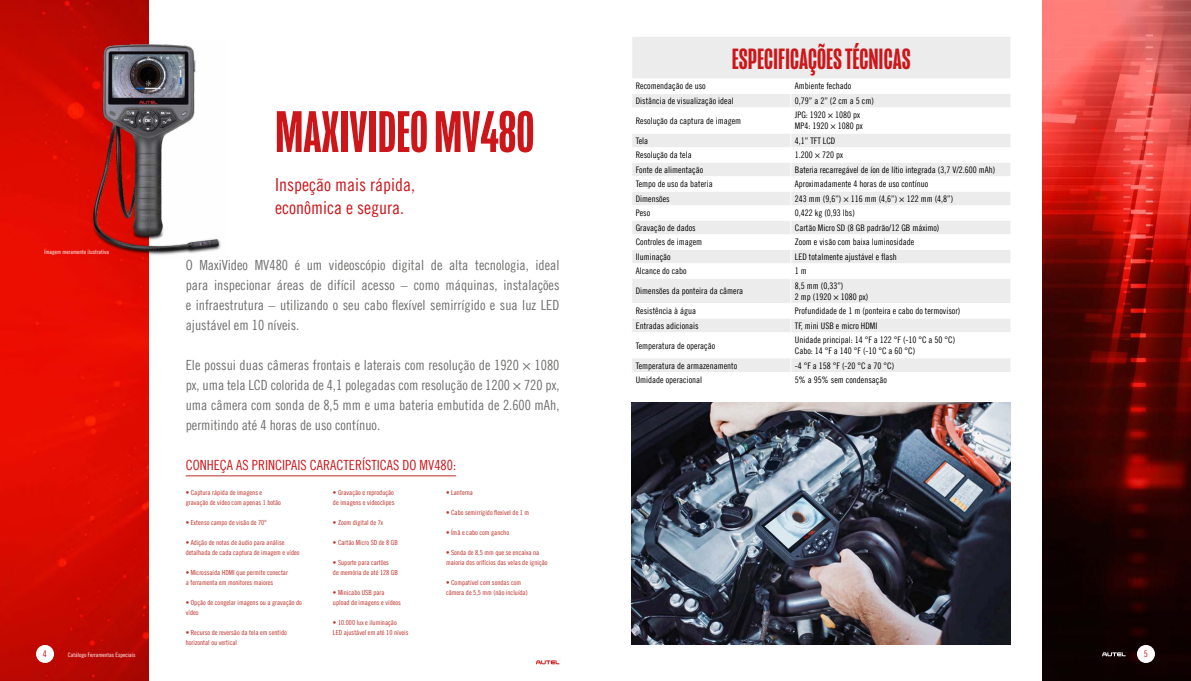
<style>
.page{position:relative;width:1191px;height:681px;background:#fff}
.page>*{position:absolute;margin:0;border:0;box-sizing:border-box;transform-origin:0 0}
.t1{font:500 60px "Mongoose";color:#cd1619}
.t2{font:500 30px "Mongoose";color:#cd1619}
.t3{font:18px/23px "Trade Gothic LT Cond Eighteen";color:#cd1619}
.t4{font:14px/20px "Trade Gothic LT Cond Eighteen";color:#6f6f6e;text-align:justify}
.t5{font:14px "Trade Gothic LT Cond Eighteen";color:#cd1619}
.t6{font:9.1px "Trade Gothic LT Cond Eighteen";color:#cd1619}
.t7{font:9px/10.8px "Trade Gothic LT Cond Eighteen";color:#000}
.t8{font:7px/10px "Trade Gothic LT Cond Eighteen";color:#bb2f27}
.t9{font:6px "Trade Gothic LT Cond Eighteen";color:#fff}
</style>
<div class="page">
<svg style="left:536px;top:660px;width:24px;height:4px"></svg>
<img style="left:1042px;top:0;width:149px;height:680px">
<img style="left:0;top:0;width:149px;height:680px">
<img style="left:80px;top:40px;width:141px;height:217px">
<div style="left:632px;top:37px;width:378px;height:41px;background:#ececec"></div>
<svg style="left:632px;top:94px;width:378px;height:278px"></svg>
<hr style="left:631px;top:108px;width:160px;height:1px;background:#fff">
<hr style="left:791px;top:108px;width:220px;height:1px;background:#fff">
<hr style="left:631px;top:133px;width:160px;height:1px;background:#fff">
<hr style="left:791px;top:133px;width:220px;height:1px;background:#fff">
<hr style="left:631px;top:147px;width:160px;height:1px;background:#fff">
<hr style="left:791px;top:147px;width:220px;height:1px;background:#fff">
<hr style="left:631px;top:162px;width:160px;height:1px;background:#fff">
<hr style="left:791px;top:162px;width:220px;height:1px;background:#fff">
<hr style="left:631px;top:176px;width:160px;height:1px;background:#fff">
<hr style="left:791px;top:176px;width:220px;height:1px;background:#fff">
<hr style="left:631px;top:191px;width:160px;height:1px;background:#fff">
<hr style="left:791px;top:191px;width:220px;height:1px;background:#fff">
<hr style="left:631px;top:205px;width:160px;height:1px;background:#fff">
<hr style="left:791px;top:205px;width:220px;height:1px;background:#fff">
<hr style="left:631px;top:220px;width:160px;height:1px;background:#fff">
<hr style="left:791px;top:220px;width:220px;height:1px;background:#fff">
<hr style="left:631px;top:234px;width:160px;height:1px;background:#fff">
<hr style="left:791px;top:234px;width:220px;height:1px;background:#fff">
<hr style="left:631px;top:249px;width:160px;height:1px;background:#fff">
<hr style="left:791px;top:249px;width:220px;height:1px;background:#fff">
<hr style="left:631px;top:263px;width:160px;height:1px;background:#fff">
<hr style="left:791px;top:263px;width:220px;height:1px;background:#fff">
<hr style="left:631px;top:278px;width:160px;height:1px;background:#fff">
<hr style="left:791px;top:278px;width:220px;height:1px;background:#fff">
<hr style="left:631px;top:303px;width:160px;height:1px;background:#fff">
<hr style="left:791px;top:303px;width:220px;height:1px;background:#fff">
<hr style="left:631px;top:318px;width:160px;height:1px;background:#fff">
<hr style="left:791px;top:318px;width:220px;height:1px;background:#fff">
<hr style="left:631px;top:332px;width:160px;height:1px;background:#fff">
<hr style="left:791px;top:332px;width:220px;height:1px;background:#fff">
<hr style="left:631px;top:357px;width:160px;height:1px;background:#fff">
<hr style="left:791px;top:357px;width:220px;height:1px;background:#fff">
<svg style="left:790px;top:94px;width:1px;height:278px"></svg>
<img style="left:631px;top:403px;width:380px;height:241px">
<svg style="left:1102px;top:652px;width:24px;height:4px"></svg>
<div style="left:1137px;top:644px;width:18px;height:18px;background:#fff;border-radius:50%"></div>
<hr style="left:186px;top:475px;width:270px;height:1px;background:#bb2f27">
<div style="left:36px;top:644px;width:18px;height:18px;background:#fff;border-radius:50%"></div>
<p class="t9" style="left:44px;top:248px;width:66px">Imagem meramente ilustrativa</p>
<p class="t6" style="left:43px;top:648px;width:6px">4</p>
<p class="t9" style="left:68px;top:650px;width:69px">Catálogo Ferramentas Especiais</p>
<h1 class="t1" style="left:275px;top:98px;width:261px">MAXIVIDEO MV480</h1>
<h3 class="t3" style="left:275px;top:172px;width:141px">Inspeção mais rápida, econômica e segura.</h3>
<p class="t4" style="left:186px;top:254px;width:375px">O MaxiVideo MV480 é um videoscópio digital de alta tecnologia, ideal para inspecionar áreas de difícil acesso – como máquinas, instalações e infraestrutura – utilizando o seu cabo flexível semirrígido e sua luz LED ajustável em 10 níveis.</p>
<p class="t4" style="left:186px;top:354px;width:375px">Ele possui duas câmeras frontais e laterais com resolução de 1920 × 1080 px, uma tela LCD colorida de 4,1 polegadas com resolução de 1200 × 720 px, uma câmera com sonda de 8,5 mm e uma bateria embutida de 2.600 mAh, permitindo até 4 horas de uso contínuo.</p>
<h3 class="t5" style="left:186px;top:456px;width:272px">CONHEÇA AS PRINCIPAIS CARACTERÍSTICAS DO MV480:</h3>
<p class="t8" style="left:186px;top:487px;width:97px">• Captura rápida de imagens e gravação de vídeo com apenas 1 botão</p>
<p class="t8" style="left:186px;top:517px;width:83px">• Extenso campo de visão de 70°</p>
<p class="t8" style="left:186px;top:537px;width:115px">• Adição de notas de áudio para análise detalhada de cada captura de imagem e vídeo</p>
<p class="t8" style="left:186px;top:567px;width:104px">• Microssaída HDMI que permite conectar a ferramenta em monitores maiores</p>
<p class="t8" style="left:186px;top:597px;width:118px">• Opção de congelar imagens ou a gravação do vídeo</p>
<p class="t8" style="left:186px;top:627px;width:103px">• Recurso de reversão da tela em sentido horizontal ou vertical</p>
<p class="t8" style="left:333px;top:487px;width:63px">• Gravação e reprodução de imagens e videoclipes</p>
<p class="t8" style="left:333px;top:517px;width:52px">• Zoom digital de 7x</p>
<p class="t8" style="left:333px;top:537px;width:66px">• Cartão Micro SD de 8 GB</p>
<p class="t8" style="left:333px;top:557px;width:66px">• Suporte para cartões<br>de memória de até 128 GB</p>
<p class="t8" style="left:333px;top:587px;width:70px">• Minicabo USB para upload de imagens e vídeos</p>
<p class="t8" style="left:333px;top:617px;width:77px">• 10.000 lux e iluminação<br>LED ajustável em até 10 níveis</p>
<p class="t8" style="left:446px;top:487px;width:28px">• Lanterna</p>
<p class="t8" style="left:446px;top:507px;width:85px">• Cabo semirrígido flexível de 1 m</p>
<p class="t8" style="left:446px;top:527px;width:64px">• Ímã e cabo com gancho</p>
<p class="t8" style="left:446px;top:547px;width:103px">• Sonda de 8,5 mm que se encaixa na maioria dos orifícios das velas de ignição</p>
<p class="t8" style="left:446px;top:577px;width:83px">• Compatível com sondas com câmera de 5,5 mm (não incluída)</p>
<h2 class="t2" style="left:732px;top:42px;width:180px">ESPECIFICAÇÕES TÉCNICAS</h2>
<p class="t7" style="left:636px;top:81px;width:71px">Recomendação de uso</p>
<p class="t7" style="left:795px;top:81px;width:58px">Ambiente fechado</p>
<p class="t7" style="left:636px;top:95px;width:99px">Distância de visualização ideal</p>
<p class="t7" style="left:795px;top:95px;width:80px">0,79” a 2” (2 cm a 5 cm)</p>
<p class="t7" style="left:636px;top:115px;width:107px">Resolução da captura de imagem</p>
<p class="t7" style="left:795px;top:110px;width:69px">JPG: 1920 × 1080 px<br>MP4: 1920 × 1080 px</p>
<p class="t7" style="left:636px;top:135px;width:14px">Tela</p>
<p class="t7" style="left:795px;top:135px;width:42px">4,1” TFT LCD</p>
<p class="t7" style="left:636px;top:149px;width:57px">Resolução da tela</p>
<p class="t7" style="left:795px;top:149px;width:50px">1.200 × 720 px</p>
<p class="t7" style="left:636px;top:164px;width:69px">Fonte de alimentação</p>
<p class="t7" style="left:795px;top:164px;width:202px">Bateria recarregável de íon de lítio integrada (3,7 V/2.600 mAh)</p>
<p class="t7" style="left:636px;top:178px;width:78px">Tempo de uso da bateria</p>
<p class="t7" style="left:795px;top:178px;width:135px">Aproximadamente 4 horas de uso contínuo</p>
<p class="t7" style="left:636px;top:193px;width:36px">Dimensões</p>
<p class="t7" style="left:795px;top:193px;width:160px">243 mm (9,6”) × 116 mm (4,6”) × 122 mm (4,8”)</p>
<p class="t7" style="left:636px;top:207px;width:16px">Peso</p>
<p class="t7" style="left:795px;top:207px;width:61px">0,422 kg (0,93 lbs)</p>
<p class="t7" style="left:636px;top:222px;width:61px">Gravação de dados</p>
<p class="t7" style="left:795px;top:222px;width:146px">Cartão Micro SD (8 GB padrão/12 GB máximo)</p>
<p class="t7" style="left:636px;top:236px;width:68px">Controles de imagem</p>
<p class="t7" style="left:795px;top:236px;width:121px">Zoom e visão com baixa luminosidade</p>
<p class="t7" style="left:636px;top:251px;width:36px">Iluminação</p>
<p class="t7" style="left:795px;top:251px;width:103px">LED totalmente ajustável e flash</p>
<p class="t7" style="left:636px;top:265px;width:52px">Alcance do cabo</p>
<p class="t7" style="left:795px;top:265px;width:13px">1 m</p>
<p class="t7" style="left:636px;top:285px;width:109px">Dimensões da ponteira da câmera</p>
<p class="t7" style="left:795px;top:280px;width:75px">8,5 mm (0,33”)<br>2 mp (1920 × 1080 px)</p>
<p class="t7" style="left:636px;top:305px;width:62px">Resistência à água</p>
<p class="t7" style="left:795px;top:305px;width:167px">Profundidade de 1 m (ponteira e cabo do termovisor)</p>
<p class="t7" style="left:636px;top:320px;width:64px">Entradas adicionais</p>
<p class="t7" style="left:795px;top:320px;width:84px">TF, mini USB e micro HDMI</p>
<p class="t7" style="left:636px;top:340px;width:81px">Temperatura de operação</p>
<p class="t7" style="left:795px;top:334px;width:162px">Unidade principal: 14 °F a 122 °F (-10 °C a 50 °C)<br>Cabo: 14 °F a 140 °F (-10 °C a 60 °C)</p>
<p class="t7" style="left:636px;top:359px;width:103px">Temperatura de armazenamento</p>
<p class="t7" style="left:795px;top:359px;width:101px">-4 °F a 158 °F (-20 °C a 70 °C)</p>
<p class="t7" style="left:636px;top:374px;width:68px">Umidade operacional</p>
<p class="t7" style="left:795px;top:374px;width:93px">5% a 95% sem condensação</p>
<p class="t6" style="left:1144px;top:648px;width:6px">5</p>
</div>
